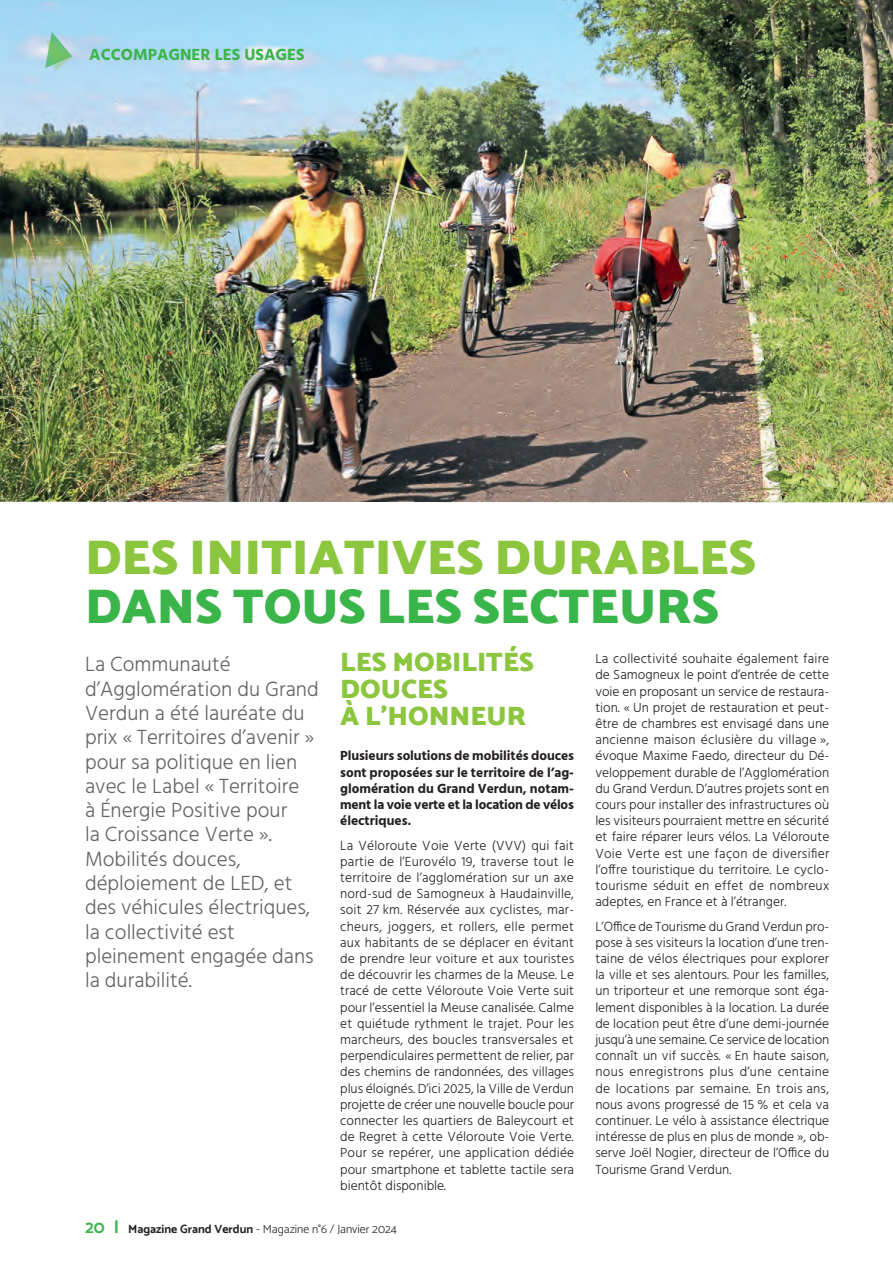
<style>
.page{position:relative;width:893px;height:1263px;background:#fff}
.page>*{position:absolute;margin:0;border:0;box-sizing:border-box;transform-origin:0 0}
.t1{font:900 49.5px "Catamaran";color:#8bc63e}
.t2{font:900 49.5px "Catamaran";color:#3ab54a}
.t3{font:900 27px/27px "Catamaran";color:#8bc63e}
.t4{font:300 21px/24.3px "Hind";color:#636366}
.t5{font:700 16.5px "Hind";color:#3ab54a}
.t6{font:300 13.5px/16.2px "Hind";color:#231f20;text-align:justify}
.t7{font:700 13.5px/16.2px "Hind";letter-spacing:-.015em;color:#231f20;text-align:justify}
.t8{font:300 12px "Catamaran";color:#231f20}
.s1{font-weight:700;font-size:18px;color:#3ab54a}
.s2{font-weight:700}
</style>
<div class="page">
<img style="left:0;top:0;width:893px;height:502px">
<svg style="left:45px;top:32px;width:27px;height:39px"></svg>
<p class="t5" style="left:89px;top:45px;width:217px">ACCOMPAGNER LES USAGES</p>
<h1 class="t1" style="left:85px;top:528px;width:672px">DES INITIATIVES DURABLES</h1>
<h1 class="t2" style="left:85px;top:577px;width:635px">DANS TOUS LES SECTEURS</h1>
<p class="t4" style="left:85px;top:653px;width:235px">La Communauté d’Agglomération du Grand<br>Verdun a été lauréate du prix « Territoires d’avenir » pour sa politique en lien avec le Label « Territoire<br>à Énergie Positive pour<br>la Croissance Verte ».<br>Mobilités douces, déploiement de LED, et des véhicules électriques, la collectivité est pleinement engagée dans la durabilité.</p>
<h2 class="t3" style="left:340px;top:648px;width:195px">LES MOBILITÉS<br>DOUCES<br>À L’HONNEUR</h2>
<p class="t6" style="left:595px;top:651px;width:236px">La collectivité souhaite également faire de Samogneux le point d’entrée de cette voie en proposant un service de restaura&shy;tion. « Un projet de restauration et peut&shy;être de chambres est envisagé dans une ancienne maison éclusière du village », évoque Maxime Faedo, directeur du Dé&shy;veloppement durable de l’Agglomération du Grand Verdun. D’autres projets sont en cours pour installer des infrastructures où les visiteurs pourraient mettre en sécurité et faire réparer leurs vélos. La Véloroute Voie Verte est une façon de diversifier l’offre touristique du territoire. Le cyclo&shy;tourisme séduit en effet de nombreux adeptes, en France et à l’étranger.</p>
<p class="t6" style="left:595px;top:919px;width:236px">L’Office de Tourisme du Grand Verdun pro&shy;pose à ses visiteurs la location d’une tren&shy;taine de vélos électriques pour explorer la ville et ses alentours. Pour les familles, un triporteur et une remorque sont éga&shy;lement disponibles à la location. La durée de location peut être d’une demi-journée jusqu’à une semaine. Ce service de location connaît un vif succès. « En haute saison, nous enregistrons plus d’une centaine de locations par semaine. En trois ans, nous avons progressé de 15 % et cela va continuer. Le vélo à assistance électrique intéresse de plus en plus de monde », ob&shy;serve Joël Nogier, directeur de l’Office du Tourisme Grand Verdun.</p>
<p class="t7" style="left:340px;top:748px;width:235px">Plusieurs solutions de mobilités douces sont proposées sur le territoire de l’ag&shy;glomération du Grand Verdun, notam&shy;ment la voie verte et la location de vélos électriques.</p>
<p class="t6" style="left:340px;top:838px;width:236px">La Véloroute Voie Verte (VVV) qui fait partie de l’Eurovélo 19, traverse tout le territoire de l’agglomération sur un axe nord-sud de Samogneux à Haudainville, soit 27 km. Réservée aux cyclistes, mar&shy;cheurs, joggers, et rollers, elle permet aux habitants de se déplacer en évitant de prendre leur voiture et aux touristes de découvrir les charmes de la Meuse. Le tracé de cette Véloroute Voie Verte suit pour l’essentiel la Meuse canalisée. Calme et quiétude rythment le trajet. Pour les marcheurs, des boucles transversales et perpendiculaires permettent de relier, par des chemins de randonnées, des villages plus éloignés. D’ici 2025, la Ville de Verdun projette de créer une nouvelle boucle pour connecter les quartiers de Baleycourt et de Regret à cette Véloroute Voie Verte.<br>Pour se repérer, une application dédiée pour smartphone et tablette tactile sera bientôt disponible.</p>
<p class="t8" style="left:85px;top:1222px;width:313px"><span class="s1">20 |</span> <span class="s2">Magazine Grand Verdun</span> - Magazine n°6 / Janvier 2024</p>
</div>
